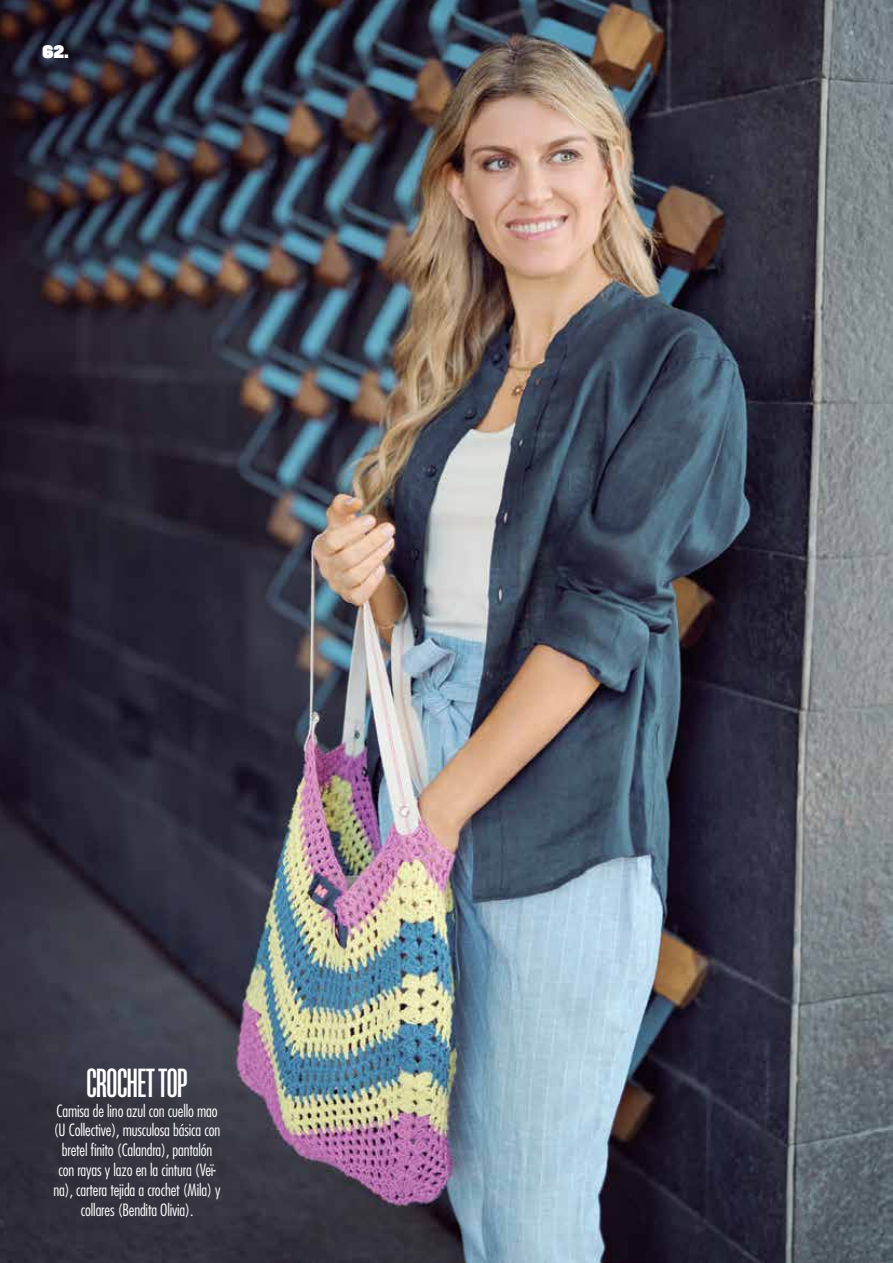
<style>
.page{position:relative;width:893px;height:1263px;background:#fff}
.page>*{position:absolute;margin:0;border:0;box-sizing:border-box;transform-origin:0 0}
.t1{font:40.5px "Akkordeon Five";letter-spacing:-.01em;color:#fff}
.t2{font:18px "Akkordeon Fourteen";color:#fff}
.t3{font:300 condensed 16.5px/19.8px "Futura Std";letter-spacing:-.01em;color:#fff;text-align:center}
</style>
<div class="page">
<img style="left:0;top:0;width:893px;height:1263px">
<p class="t2" style="left:43px;top:41px;width:28px">62.</p>
<h1 class="t1" style="left:86px;top:1060px;width:103px">CROCHET TOP</h1>
<p class="t3" style="left:54px;top:1101px;width:169px">Camisa de lino azul con cuello mao (U Collective), musculosa básica con bretel finito (Calandra), pantalón con rayas y lazo en la cintura (Veï&shy;na), cartera tejida a crochet (Mila) y collares (Bendita Olivia).</p>
</div>
